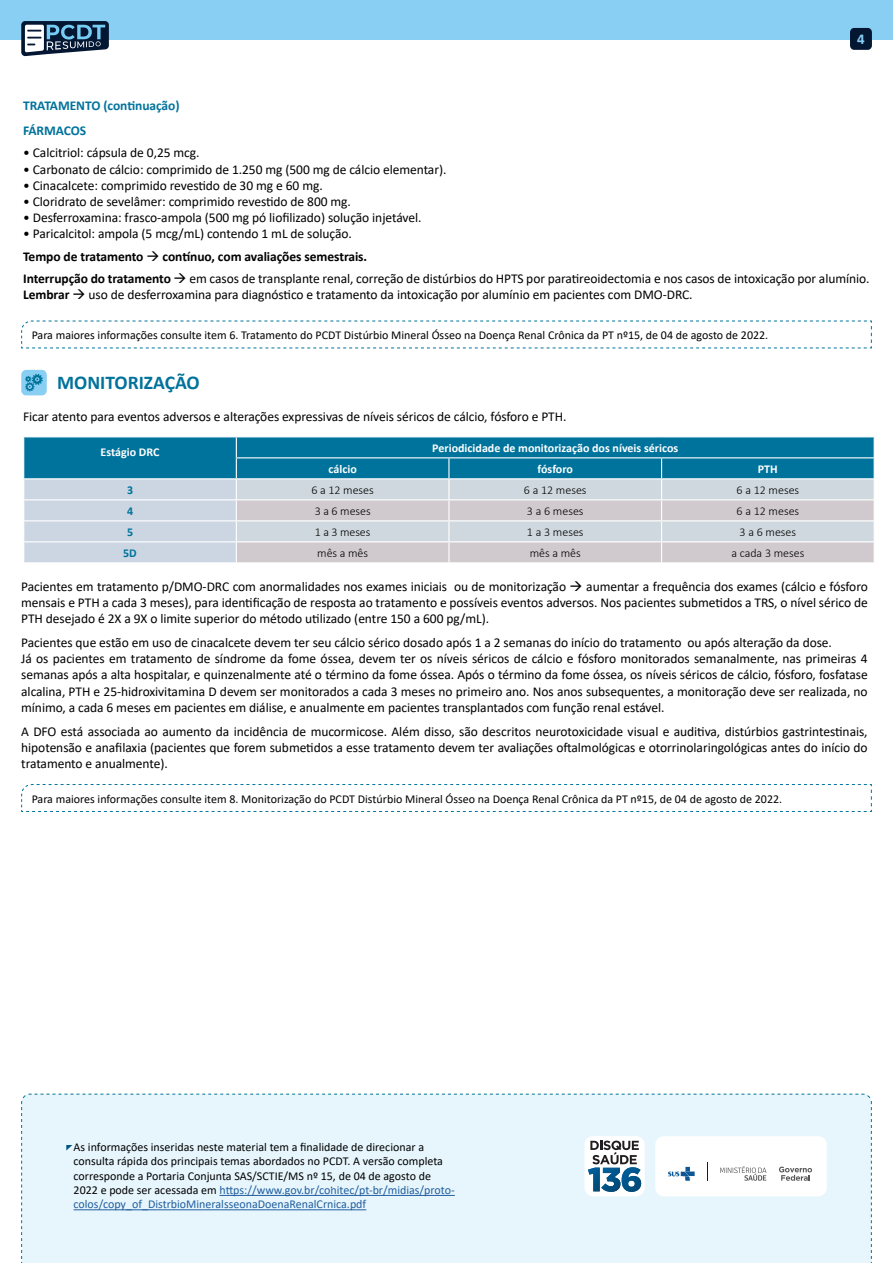
<style>
.page{position:relative;width:893px;height:1263px;background:#fff}
.page>*{position:absolute;margin:0;border:0;box-sizing:border-box;transform-origin:0 0}
.t1{font:700 19.5px "Calibri";color:#00739c}
.t2{font:700 15px "Calibri";color:#89cff3}
.t3{font:13.5px/16.2px "Calibri";letter-spacing:-.005em;color:#000}
.t4{font:700 13.5px/25.2px "Calibri";letter-spacing:-.005em;color:#00739c}
.t5{font:12px/14.4px "Calibri";color:#000}
.t6{font:300 12px "Calibri";color:#000}
.t7{font:700 12px "Calibri";color:#fff}
.t8{font:700 12px "Calibri";color:#00739c}
.t9{font:12px "Calibri";color:#414042}
.s1{font-weight:700}
.s2{color:#215e9e}
</style>
<div class="page">
<div style="left:0;top:0;width:893px;height:39px;background:#89cff3"></div>
<div style="left:850px;top:28px;width:22px;height:22px;background:#031632;border-radius:4px"></div>
<svg style="left:21px;top:21px;width:88px;height:35px;background:#597086"></svg>
<div style="left:21px;top:1094px;width:851px;height:169px;background:#e7f6fd"></div>
<svg style="left:66px;top:1145px;width:6px;height:5px"></svg>
<div style="left:655px;top:1136px;width:172px;height:60px;background:#fff;border-radius:9px"></div>
<svg style="left:779px;top:1167px;width:33px;height:14px"></svg>
<svg style="left:668px;top:1167px;width:27px;height:14px"></svg>
<svg style="left:720px;top:1166px;width:46px;height:15px"></svg>
<svg style="left:707px;top:1162px;width:1px;height:19px"></svg>
<div style="left:584px;top:1136px;width:61px;height:60px;background:#fff;border-radius:9px"></div>
<svg style="left:588px;top:1140px;width:53px;height:52px"></svg>
<hr style="left:219px;top:1195px;width:236px;height:1px;background:#215e9e">
<hr style="left:74px;top:1209px;width:292px;height:1px;background:#215e9e">
<div style="left:21px;top:370px;width:26px;height:25px;background:#89cff3;border-radius:5px"></div>
<svg style="left:25px;top:374px;width:18px;height:17px"></svg>
<svg style="left:21px;top:320px;width:851px;height:29px"></svg>
<svg style="left:21px;top:784px;width:851px;height:28px"></svg>
<svg style="left:23px;top:437px;width:852px;height:126px;background:#8fb6c7"></svg>
<hr style="left:23px;top:499px;width:213px;height:1px;background:#fff">
<hr style="left:236px;top:499px;width:213px;height:1px;background:#fff">
<hr style="left:449px;top:499px;width:213px;height:1px;background:#fff">
<hr style="left:662px;top:499px;width:213px;height:1px;background:#fff">
<p class="t2" style="left:857px;top:28px;width:9px">4</p>
<p class="t4" style="left:23px;top:93px;width:158px">TRATAMENTO (continuação)<br>FÁRMACOS</p>
<p class="t3" style="left:23px;top:145px;width:178px">• Calcitriol: cápsula de 0,25 mcg.</p>
<p class="t3" style="left:23px;top:161px;width:425px">• Carbonato de cálcio: comprimido de 1.250 mg (500 mg de cálcio elementar).</p>
<p class="t3" style="left:23px;top:177px;width:301px">• Cinacalcete: comprimido revestido de 30 mg e 60 mg.</p>
<p class="t3" style="left:23px;top:193px;width:329px">• Cloridrato de sevelâmer: comprimido revestido de 800 mg.</p>
<p class="t3" style="left:23px;top:209px;width:400px">• Desferroxamina: frasco-ampola (500 mg pó liofilizado) solução injetável.</p>
<p class="t3" style="left:23px;top:223px;width:848px;line-height:22.2px">• Paricalcitol: ampola (5 mcg/mL) contendo 1 mL de solução.<br><span class="s1">Tempo de tratamento</span> → <span class="s1">contínuo, com avaliações semestrais.<br>Interrupção do tratamento</span> → em casos de transplante renal, correção de distúrbios do HPTS por paratireoidectomia e nos casos de intoxicação por alumínio.</p>
<p class="t3" style="left:23px;top:286px;width:671px"><span class="s1">Lembrar</span> → uso de desferroxamina para diagnóstico e tratamento da intoxicação por alumínio em pacientes com DMO-DRC.</p>
<p class="t5" style="left:32px;top:328px;width:738px">Para maiores informações consulte item 6. Tratamento do PCDT Distúrbio Mineral Ósseo na Doença Renal Crônica da PT nº15, de 04 de agosto de 2022.</p>
<h1 class="t1" style="left:57px;top:369px;width:144px">MONITORIZAÇÃO</h1>
<p class="t3" style="left:23px;top:408px;width:545px">Ficar atento para eventos adversos e alterações expressivas de níveis séricos de cálcio, fósforo e PTH.</p>
<p class="t7" style="left:101px;top:443px;width:60px">Estágio DRC</p>
<p class="t7" style="left:432px;top:439px;width:247px">Periodicidade de monitorização dos níveis séricos</p>
<p class="t7" style="left:329px;top:460px;width:30px">cálcio</p>
<p class="t7" style="left:538px;top:460px;width:37px">fósforo</p>
<p class="t7" style="left:758px;top:460px;width:21px">PTH</p>
<p class="t8" style="left:127px;top:481px;width:8px">3</p>
<p class="t6" style="left:312px;top:482px;width:64px">6 a 12 meses</p>
<p class="t6" style="left:524px;top:482px;width:64px">6 a 12 meses</p>
<p class="t6" style="left:736px;top:482px;width:64px">6 a 12 meses</p>
<p class="t8" style="left:127px;top:502px;width:8px">4</p>
<p class="t6" style="left:315px;top:503px;width:57px">3 a 6 meses</p>
<p class="t6" style="left:527px;top:503px;width:58px">3 a 6 meses</p>
<p class="t6" style="left:736px;top:503px;width:64px">6 a 12 meses</p>
<p class="t8" style="left:127px;top:523px;width:8px">5</p>
<p class="t6" style="left:315px;top:524px;width:57px">1 a 3 meses</p>
<p class="t6" style="left:527px;top:524px;width:58px">1 a 3 meses</p>
<p class="t6" style="left:740px;top:524px;width:58px">3 a 6 meses</p>
<p class="t8" style="left:123px;top:544px;width:15px">5D</p>
<p class="t6" style="left:317px;top:545px;width:52px">mês a mês</p>
<p class="t6" style="left:530px;top:545px;width:53px">mês a mês</p>
<p class="t6" style="left:731px;top:545px;width:75px">a cada 3 meses</p>
<p class="t3" style="left:21px;top:578px;width:848px;text-align:justify">Pacientes em tratamento p/DMO-DRC com anormalidades nos exames iniciais ou de monitorização → aumentar a frequência dos exames (cálcio e fósforo mensais e PTH a cada 3 meses), para identificação de resposta ao tratamento e possíveis eventos adversos. Nos pacientes submetidos a TRS, o nível sérico de PTH desejado é 2X a 9X o limite superior do método utilizado (entre 150 a 600 pg/mL).</p>
<p class="t3" style="left:21px;top:634px;width:848px">Pacientes que estão em uso de cinacalcete devem ter seu cálcio sérico dosado após 1 a 2 semanas do início do tratamento ou após alteração da dose.<br>Já os pacientes em tratamento de síndrome da fome óssea, devem ter os níveis séricos de cálcio e fósforo monitorados semanalmente, nas primeiras 4 semanas após a alta hospitalar, e quinzenalmente até o término da fome óssea. Após o término da fome óssea, os níveis séricos de cálcio, fósforo, fosfatase alcalina, PTH e 25-hidroxivitamina D devem ser monitorados a cada 3 meses no primeiro ano. Nos anos subsequentes, a monitoração deve ser realizada, no mínimo, a cada 6 meses em pacientes em diálise, e anualmente em pacientes transplantados com função renal estável.</p>
<p class="t3" style="left:21px;top:723px;width:848px;text-align:justify">A DFO está associada ao aumento da incidência de mucormicose. Além disso, são descritos neurotoxicidade visual e auditiva, distúrbios gastrintestinais, hipotensão e anafilaxia (pacientes que forem submetidos a esse tratamento devem ter avaliações oftalmológicas e otorrinolaringológicas antes do início do tratamento e anualmente).</p>
<p class="t5" style="left:32px;top:791px;width:752px">Para maiores informações consulte item 8. Monitorização do PCDT Distúrbio Mineral Ósseo na Doença Renal Crônica da PT nº15, de 04 de agosto de 2022.</p>
<p class="t5" style="left:74px;top:1139px;width:383px">As informações inseridas neste material tem a finalidade de direcionar a consulta rápida dos principais temas abordados no PCDT. A versão completa corresponde a Portaria Conjunta SAS/SCTIE/MS nº 15, de 04 de agosto de 2022 e pode ser acessada em <span class="s2">https://www.gov.br/conitec/pt-br/midias/proto&shy;colos/copy_of_DistrbioMineralsseonaDoenaRenalCrnica.pdf</span></p>
<p class="t9" style="left:330px;top:1176px;width:5px">.</p>
</div>
